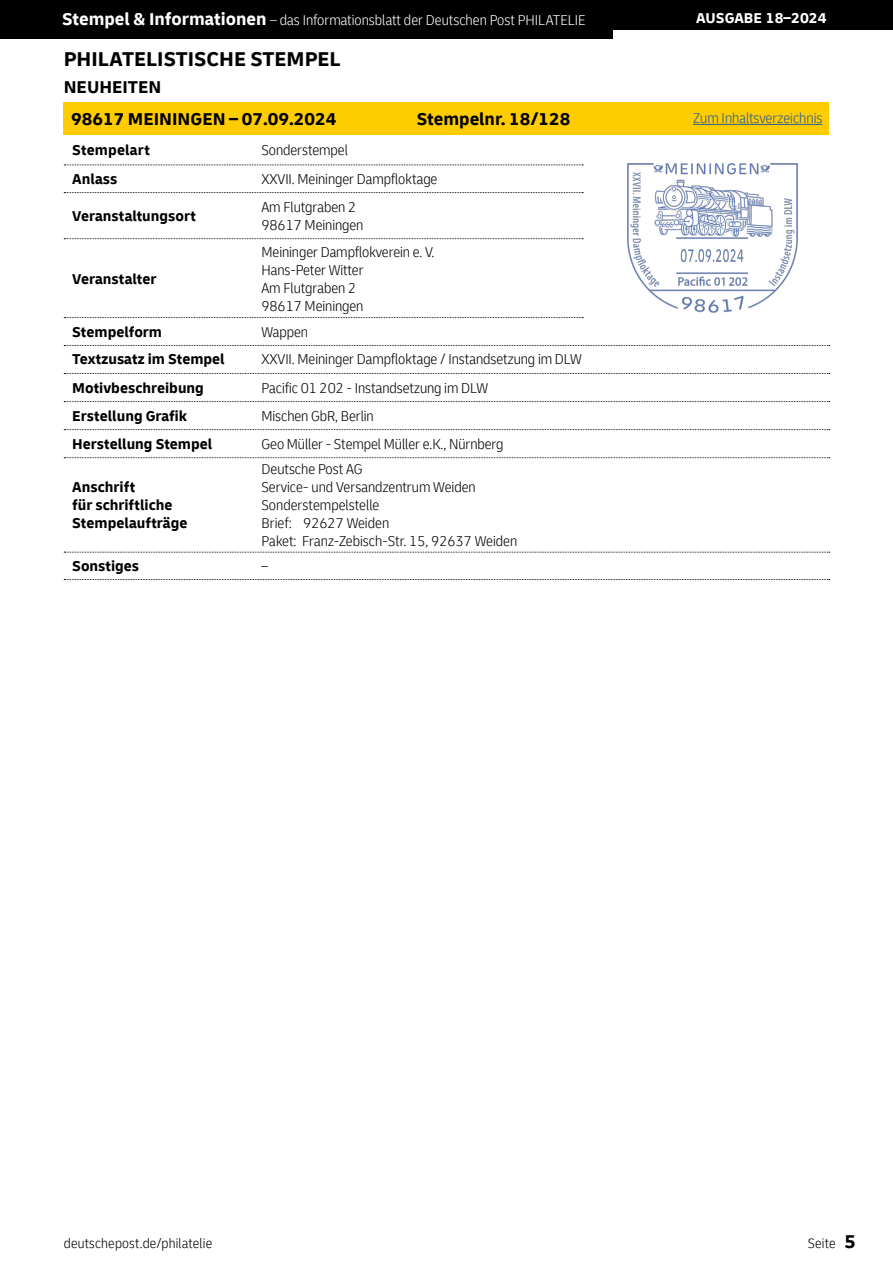
<style>
.page{position:relative;width:893px;height:1263px;background:#fff}
.page>*{position:absolute;margin:0;border:0;box-sizing:border-box;transform-origin:0 0}
.t1{font:700 21px "Delivery";color:#000}
.t2{font:700 18px/32px "Delivery";color:#000}
.t3{font:300 condensed 15px/18px "Delivery";letter-spacing:-.005em;color:#000}
.t4{font:700 15px/28px "Delivery";color:#000}
.t5{font:300 condensed 15px "Delivery";color:#fff}
.t6{font:300 condensed 15px "Delivery";color:#275b9b}
.t7{font:700 15px "Delivery";color:#fff}
.t8{font:300 condensed 14.25px "Delivery";letter-spacing:.015em;color:#000}
.s1{font-weight:700;font-stretch:normal;font-size:18px}
.s2{font-weight:700;font-stretch:normal;font-size:19.5px}
</style>
<div class="page">
<div style="left:0;top:0;width:893px;height:30px;background:#000"></div>
<div style="left:0;top:0;width:612px;height:38px;background:#000"></div>
<div style="left:64px;top:102px;width:765px;height:32px;background:#fc0"></div>
<svg style="left:64px;top:165px;width:519px;height:1px"></svg>
<svg style="left:64px;top:192px;width:519px;height:1px"></svg>
<svg style="left:64px;top:238px;width:519px;height:1px"></svg>
<svg style="left:64px;top:317px;width:519px;height:1px"></svg>
<svg style="left:64px;top:345px;width:766px;height:1px"></svg>
<svg style="left:64px;top:373px;width:766px;height:1px"></svg>
<svg style="left:64px;top:401px;width:766px;height:1px"></svg>
<svg style="left:64px;top:429px;width:766px;height:1px"></svg>
<svg style="left:64px;top:457px;width:766px;height:1px"></svg>
<svg style="left:64px;top:552px;width:766px;height:1px"></svg>
<img style="left:627px;top:163px;width:171px;height:150px">
<svg style="left:64px;top:579px;width:766px;height:1px"></svg>
<hr style="left:693px;top:124px;width:129px;height:1px;background:#275b9b">
<p class="t5" style="left:62px;top:12px;width:525px"><span class="s1">Stempel &amp; Informationen</span> – das Informationsblatt der Deutschen Post PHILATELIE</p>
<p class="t7" style="left:696px;top:9px;width:132px">AUSGABE 18–2024</p>
<h1 class="t1" style="left:64px;top:46px;width:278px">PHILATELISTISCHE STEMPEL</h1>
<p class="t2" style="left:71px;top:71px;width:267px;text-indent:-7px">NEUHEITEN<br>98617 MEININGEN – 07.09.2024</p>
<p class="t6" style="left:693px;top:109px;width:131px">Zum Inhaltsverzeichnis</p>
<p class="t2" style="left:417px;top:103px;width:155px">Stempelnr. 18/128</p>
<p class="t4" style="left:72px;top:136px;width:79px;line-height:29px">Stempelart<br>Anlass</p>
<p class="t4" style="left:72px;top:202px;width:125px">Veranstaltungsort</p>
<p class="t4" style="left:72px;top:265px;width:86px">Veranstalter</p>
<p class="t4" style="left:72px;top:318px;width:154px">Stempelform<br>Textzusatz im Stempel<br>Motivbeschreibung<br>Erstellung Grafik<br>Herstellung Stempel</p>
<p class="t4" style="left:72px;top:478px;width:117px;line-height:18px">Anschrift<br>für schriftliche<br>Stempelaufträge</p>
<p class="t3" style="left:261px;top:136px;width:177px;line-height:28.5px">Sonderstempel<br>XXVII. Meininger Dampfloktage<br>Am Flutgraben 2</p>
<p class="t3" style="left:261px;top:212px;width:174px;line-height:26.2px">98617 Meiningen<br>Meininger Dampflokverein e. V.</p>
<p class="t3" style="left:261px;top:261px;width:104px">Hans-Peter Witter<br>Am Flutgraben 2<br>98617 Meiningen</p>
<p class="t3" style="left:261px;top:318px;width:322px;line-height:28px">Wappen<br>XXVII. Meininger Dampfloktage / Instandsetzung im DLW<br>Pacific 01 202 - Instandsetzung im DLW<br>Mischen GbR, Berlin<br>Geo Müller - Stempel Müller e.K., Nürnberg</p>
<p class="t3" style="left:261px;top:460px;width:257px">Deutsche Post AG<br>Service- und Versandzentrum Weiden<br>Sonderstempelstelle<br>Brief: 92627 Weiden<br>Paket: Franz-Zebisch-Str. 15, 92637 Weiden</p>
<p class="t4" style="left:72px;top:552px;width:68px">Sonstiges</p>
<p class="t3" style="left:261px;top:557px;width:8px">–</p>
<p class="t8" style="left:64px;top:1235px;width:150px">deutschepost.de/philatelie</p>
<p class="t8" style="left:808px;top:1235px;width:50px">Seite <span class="s2">5</span></p>
</div>
